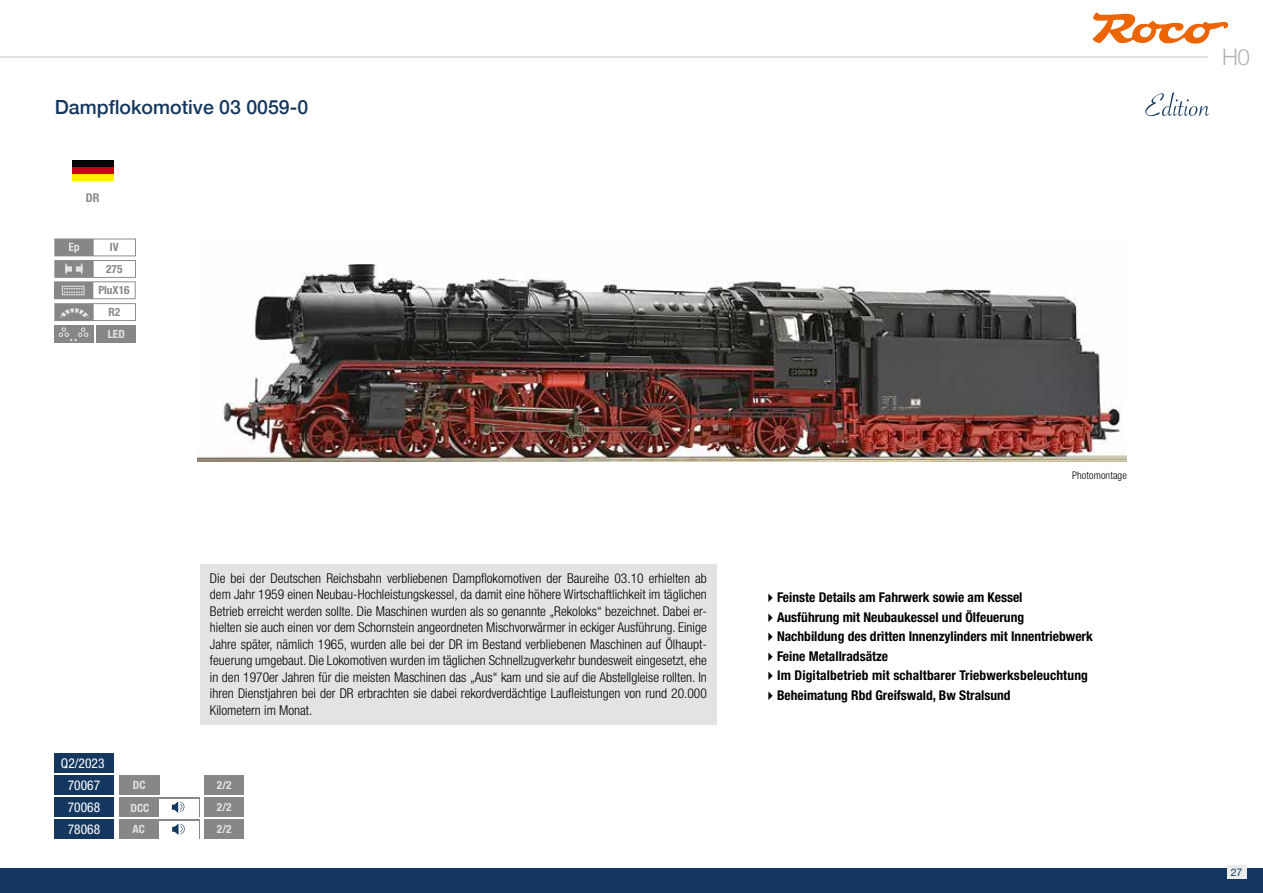
<style>
.page{position:relative;width:1263px;height:893px;background:#fff}
.page>*{position:absolute;margin:0;border:0;box-sizing:border-box;transform-origin:0 0}
.t1{font:300 22.5px "Helvetica Neue";color:#b1b2b3}
.t2{font:500 19.5px "Helvetica Neue";color:#14375f}
.t3{font:300 condensed 13.5px/16.5px "Helvetica Neue LT Std";color:#000;text-align:justify}
.t4{font:700 condensed 13.5px "Helvetica Neue LT Std";color:#000}
.t5{font:condensed 13.5px/22.6px "Helvetica Neue LT Std";color:#fff;text-align:center}
.t6{font:700 condensed 12px "Helvetica Neue";color:#878786}
.t7{font:700 condensed 11.4px/22px "Helvetica Neue LT Std";color:#e3e3e3;text-align:justify}
.t8{font:700 condensed 11.4px/21.6px "Helvetica Neue LT Std";color:#878786;text-align:center}
.t9{font:300 condensed 10.5px "Helvetica Neue LT Std";letter-spacing:.01em;color:#000}
.t10{font:10.5px "Helvetica Neue";color:#14375f}
</style>
<div class="page">
<svg style="left:0;top:868px;width:1px;height:25px"></svg>
<div style="left:1px;top:868px;width:1262px;height:25px;background:#14375f"></div>
<div style="left:1227px;top:865px;width:19px;height:14px;background:#ececed"></div>
<svg style="left:1092px;top:12px;width:136px;height:32px"></svg>
<hr style="left:0;top:57px;width:1263px;height:1px;background:#e3e3e3">
<div style="left:72px;top:160px;width:42px;height:7px;background:#000"></div>
<div style="left:72px;top:167px;width:42px;height:7px;background:#c9070a"></div>
<div style="left:72px;top:174px;width:42px;height:7px;background:#ffed00"></div>
<img style="left:198px;top:264px;width:928px;height:198px">
<div style="left:97px;top:325px;width:39px;height:18px;background:#878786"></div>
<div style="left:54px;top:820px;width:60px;height:19px;background:#14375f"></div>
<div style="left:54px;top:798px;width:60px;height:19px;background:#14375f"></div>
<div style="left:54px;top:776px;width:60px;height:19px;background:#14375f"></div>
<div style="left:54px;top:754px;width:60px;height:19px;background:#14375f"></div>
<div style="left:119px;top:776px;width:40px;height:19px;background:#878786"></div>
<div style="left:119px;top:798px;width:80px;height:19px;background:#878786"></div>
<div style="left:159px;top:799px;width:40px;height:17px;background:#fff"></div>
<svg style="left:172px;top:801px;width:12px;height:12px"></svg>
<div style="left:119px;top:820px;width:80px;height:19px;background:#878786"></div>
<div style="left:159px;top:821px;width:40px;height:17px;background:#fff"></div>
<svg style="left:172px;top:823px;width:13px;height:12px"></svg>
<div style="left:205px;top:776px;width:39px;height:19px;background:#878786"></div>
<div style="left:205px;top:797px;width:39px;height:20px;background:#878786"></div>
<div style="left:205px;top:820px;width:39px;height:19px;background:#878786"></div>
<div style="left:200px;top:564px;width:517px;height:161px;background:#e3e3e3"></div>
<div style="left:54px;top:325px;width:39px;height:18px;background:#878786"></div>
<svg style="left:59px;top:328px;width:29px;height:14px"></svg>
<div style="left:1209px;top:43px;width:54px;height:34px;background:#fff"></div>
<svg style="left:1145px;top:92px;width:64px;height:24px"></svg>
<svg style="left:54px;top:238px;width:82px;height:83px"></svg>
<h2 class="t2" style="left:55px;top:92px;width:255px">Dampflokomotive 03 0059-0</h2>
<p class="t6" style="left:86px;top:188px;width:15px">DR</p>
<p class="t8" style="left:106px;top:236px;width:18px">IV<br>275</p>
<p class="t8" style="left:108px;top:301px;width:13px">R2</p>
<p class="t7" style="left:108px;top:322px;width:19px">LED</p>
<p class="t8" style="left:98px;top:279px;width:33px">PluX16</p>
<p class="t5" style="left:61px;top:752px;width:45px">Q2/2023</p>
<p class="t5" style="left:68px;top:774px;width:34px">70067</p>
<p class="t5" style="left:60px;top:795px;width:45px">Q1/2020<br>78068</p>
<p class="t5" style="left:68px;top:796px;width:34px">70068</p>
<p class="t5" style="left:73px;top:818px;width:27px">6 0</p>
<p class="t7" style="left:133px;top:774px;width:14px">DC</p>
<p class="t7" style="left:133px;top:818px;width:14px">AC</p>
<p class="t7" style="left:131px;top:796px;width:20px">DCC</p>
<p class="t3" style="left:210px;top:570px;width:498px">Die bei der Deutschen Reichsbahn verbliebenen Dampflokomotiven der Baureihe 03.10 erhielten ab dem Jahr 1959 einen Neubau-Hochleistungskessel, da damit eine höhere Wirtschaftlichkeit im täglichen Betrieb erreicht werden sollte. Die Maschinen wurden als so genannte „Rekoloks“ bezeichnet. Dabei er&shy;hielten sie auch einen vor dem Schornstein angeordneten Mischvorwärmer in eckiger Ausführung. Einige Jahre später, nämlich 1965, wurden alle bei der DR im Bestand verbliebenen Maschinen auf Ölhaupt&shy;feuerung umgebaut. Die Lokomotiven wurden im täglichen Schnellzugverkehr bundesweit eingesetzt, ehe in den 1970er Jahren für die meisten Maschinen das „Aus“ kam und sie auf die Abstellgleise rollten. In ihren Dienstjahren bei der DR erbrachten sie dabei rekordverdächtige Laufleistungen von rund 20.000<br>Kilometern im Monat.</p>
<p class="t7" style="left:217px;top:774px;width:16px">2/2<br>2/2<br>2/2</p>
<p class="t9" style="left:1072px;top:469px;width:56px">Photomontage</p>
<p class="t4" style="left:763px;top:589px;width:260px">✔Feinste Details am Fahrwerk sowie am Kessel</p>
<p class="t4" style="left:763px;top:609px;width:262px">✔Ausführung mit Neubaukessel und Ölfeuerung</p>
<p class="t4" style="left:763px;top:628px;width:331px">✔Nachbildung des dritten Innenzylinders mit Innentriebwerk</p>
<p class="t4" style="left:763px;top:648px;width:126px">✔Feine Metallradsätze</p>
<p class="t4" style="left:763px;top:667px;width:326px">✔Im Digitalbetrieb mit schaltbarer Triebwerksbeleuchtung</p>
<p class="t4" style="left:763px;top:687px;width:249px">✔Beheimatung Rbd Greifswald, Bw Stralsund</p>
<h1 class="t1" style="left:1222px;top:39px;width:29px">H0</h1>
<p class="t10" style="left:1231px;top:865px;width:13px">27</p>
</div>
